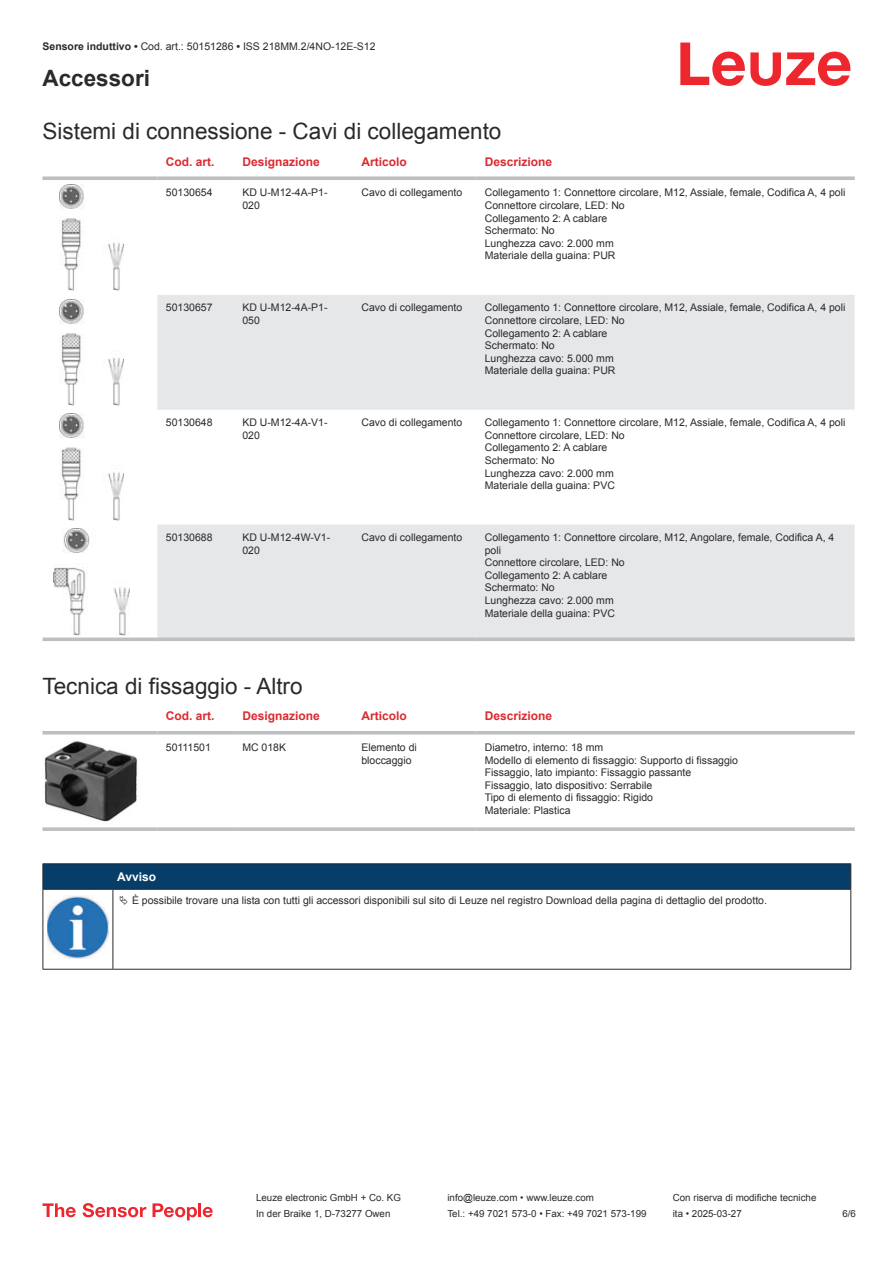
<style>
.page{position:relative;width:893px;height:1263px;background:#fff}
.page>*{position:absolute;margin:0;border:0;box-sizing:border-box;transform-origin:0 0}
.t1{font:22.5px "Arial";color:#2b292a}
.t2{font:700 22.5px "Arial";color:#2b292a}
.t3{font:700 12px "Arial";color:#db2a30}
.t4{font:700 12px "Arial";color:#fff}
.t5{font:10.5px/12.6px "Arial";color:#2b292a}
.t6{font:9.75px "Arial";color:#2b292a}
.s1{font-weight:700}
</style>
<div class="page">
<svg style="left:680px;top:43px;width:170px;height:43px"></svg>
<svg style="left:157px;top:295px;width:698px;height:342px;fill:#e6e7e9"></svg>
<svg style="left:43px;top:176px;width:114px;height:4px"></svg>
<svg style="left:157px;top:176px;width:77px;height:4px"></svg>
<svg style="left:234px;top:176px;width:119px;height:4px"></svg>
<svg style="left:353px;top:176px;width:123px;height:4px"></svg>
<svg style="left:476px;top:176px;width:379px;height:4px;background:#c4c6c8"></svg>
<svg style="left:43px;top:637px;width:114px;height:4px"></svg>
<svg style="left:157px;top:637px;width:77px;height:4px"></svg>
<svg style="left:234px;top:637px;width:119px;height:4px"></svg>
<svg style="left:353px;top:637px;width:123px;height:4px"></svg>
<svg style="left:476px;top:637px;width:379px;height:4px;background:#c2c4c6"></svg>
<img style="left:59px;top:184px;width:65px;height:107px">
<img style="left:59px;top:299px;width:65px;height:106px">
<img style="left:59px;top:414px;width:65px;height:106px">
<img style="left:54px;top:529px;width:75px;height:106px">
<svg style="left:43px;top:734px;width:812px;height:1px"></svg>
<hr style="left:43px;top:731px;width:114px;height:3px;background:#bdbfc1">
<hr style="left:157px;top:731px;width:77px;height:3px;background:#bdbfc1">
<hr style="left:234px;top:731px;width:119px;height:3px;background:#bdbfc1">
<hr style="left:353px;top:731px;width:123px;height:3px;background:#bdbfc1">
<hr style="left:476px;top:731px;width:379px;height:3px;background:#bdbfc1">
<svg style="left:43px;top:827px;width:114px;height:4px"></svg>
<svg style="left:157px;top:827px;width:77px;height:4px"></svg>
<svg style="left:234px;top:827px;width:119px;height:4px"></svg>
<svg style="left:353px;top:827px;width:123px;height:4px"></svg>
<svg style="left:476px;top:827px;width:379px;height:4px;background:#c3c5c7"></svg>
<img style="left:44px;top:741px;width:93px;height:81px">
<svg style="left:44px;top:890px;width:806px;height:79px"></svg>
<hr style="left:43px;top:863px;width:70px;height:1px;background:#2b292a">
<hr style="left:43px;top:889px;width:70px;height:1px;background:#2b292a">
<hr style="left:113px;top:863px;width:738px;height:1px;background:#2b292a">
<svg style="left:43px;top:864px;width:808px;height:25px;background:#063c67"></svg>
<hr style="left:113px;top:889px;width:738px;height:1px;background:#2b292a">
<hr style="left:43px;top:890px;width:1px;height:75px;background:#2b292a">
<hr style="left:113px;top:890px;width:1px;height:75px;background:#2b292a">
<hr style="left:850px;top:890px;width:1px;height:75px;background:#2b292a">
<hr style="left:43px;top:969px;width:70px;height:1px;background:#2b292a">
<hr style="left:113px;top:969px;width:738px;height:1px;background:#2b292a">
<img style="left:47px;top:896px;width:61px;height:62px">
<div style="left:115px;top:890px;width:734px;height:20px;background:#fff"></div>
<svg style="left:43px;top:1203px;width:33px;height:14px"></svg>
<svg style="left:83px;top:1203px;width:63px;height:14px"></svg>
<svg style="left:153px;top:1203px;width:44px;height:17px"></svg>
<hr style="left:198px;top:1203px;width:3px;height:14px;background:#ed272d">
<svg style="left:203px;top:1207px;width:10px;height:10px"></svg>
<p class="t5" style="left:43px;top:41px;width:334px"><span class="s1">Sensore induttivo •</span> Cod. art.: 50151286 <span class="s1">•</span> ISS 218MM.2/4NO-12E-S12</p>
<h1 class="t2" style="left:43px;top:69px;width:109px">Accessori</h1>
<h1 class="t1" style="left:43px;top:123px;width:460px">Sistemi di connessione - Cavi di collegamento</h1>
<p class="t3" style="left:166px;top:157px;width:50px">Cod. art.</p>
<p class="t3" style="left:242px;top:157px;width:79px">Designazione</p>
<p class="t3" style="left:361px;top:157px;width:47px">Articolo</p>
<p class="t3" style="left:485px;top:157px;width:69px">Descrizione</p>
<p class="t5" style="left:166px;top:187px;width:48px">50130654</p>
<p class="t5" style="left:242px;top:187px;width:87px">KD U-M12-4A-P1-<br>020</p>
<p class="t5" style="left:361px;top:187px;width:102px">Cavo di collegamento</p>
<p class="t5" style="left:485px;top:187px;width:362px">Collegamento 1: Connettore circolare, M12, Assiale, female, Codifica A, 4 poli Connettore circolare, LED: No<br>Collegamento 2: A cablare<br>Schermato: No<br>Lunghezza cavo: 2.000 mm<br>Materiale della guaina: PUR</p>
<p class="t5" style="left:166px;top:302px;width:48px">50130657</p>
<p class="t5" style="left:242px;top:302px;width:87px">KD U-M12-4A-P1-<br>050</p>
<p class="t5" style="left:361px;top:302px;width:102px">Cavo di collegamento</p>
<p class="t5" style="left:485px;top:302px;width:362px">Collegamento 1: Connettore circolare, M12, Assiale, female, Codifica A, 4 poli Connettore circolare, LED: No<br>Collegamento 2: A cablare<br>Schermato: No<br>Lunghezza cavo: 5.000 mm<br>Materiale della guaina: PUR</p>
<p class="t5" style="left:166px;top:417px;width:48px">50130648</p>
<p class="t5" style="left:242px;top:417px;width:87px">KD U-M12-4A-V1-<br>020</p>
<p class="t5" style="left:361px;top:417px;width:102px">Cavo di collegamento</p>
<p class="t5" style="left:485px;top:417px;width:362px">Collegamento 1: Connettore circolare, M12, Assiale, female, Codifica A, 4 poli Connettore circolare, LED: No<br>Collegamento 2: A cablare<br>Schermato: No<br>Lunghezza cavo: 2.000 mm<br>Materiale della guaina: PVC</p>
<p class="t5" style="left:166px;top:532px;width:48px">50130688</p>
<p class="t5" style="left:242px;top:532px;width:89px">KD U-M12-4W-V1-<br>020</p>
<p class="t5" style="left:361px;top:532px;width:102px">Cavo di collegamento</p>
<p class="t5" style="left:485px;top:532px;width:351px">Collegamento 1: Connettore circolare, M12, Angolare, female, Codifica A, 4 poli<br>Connettore circolare, LED: No<br>Collegamento 2: A cablare<br>Schermato: No<br>Lunghezza cavo: 2.000 mm<br>Materiale della guaina: PVC</p>
<h1 class="t1" style="left:43px;top:677px;width:262px">Tecnica di fissaggio - Altro</h1>
<p class="t3" style="left:166px;top:711px;width:50px">Cod. art.</p>
<p class="t3" style="left:242px;top:711px;width:79px">Designazione</p>
<p class="t3" style="left:361px;top:711px;width:47px">Articolo</p>
<p class="t3" style="left:485px;top:711px;width:69px">Descrizione</p>
<p class="t5" style="left:166px;top:742px;width:47px">50111501</p>
<p class="t5" style="left:242px;top:742px;width:45px">MC 018K</p>
<p class="t5" style="left:361px;top:742px;width:57px">Elemento di bloccaggio</p>
<p class="t5" style="left:485px;top:742px;width:255px">Diametro, interno: 18 mm<br>Modello di elemento di fissaggio: Supporto di fissaggio Fissaggio, lato impianto: Fissaggio passante Fissaggio, lato dispositivo: Serrabile<br>Tipo di elemento di fissaggio: Rigido<br>Materiale: Plastica</p>
<p class="t4" style="left:117px;top:872px;width:40px">Avviso</p>
<p class="t5" style="left:132px;top:895px;width:636px">È possibile trovare una lista con tutti gli accessori disponibili sul sito di Leuze nel registro Download della pagina di dettaglio del prodotto.</p>
<p class="t6" style="left:256px;top:1194px;width:146px">Leuze electronic GmbH + Co. KG</p>
<p class="t6" style="left:447px;top:1194px;width:148px">info@leuze.com • www.leuze.com</p>
<p class="t6" style="left:673px;top:1194px;width:145px">Con riserva di modifiche tecniche</p>
<p class="t6" style="left:256px;top:1210px;width:136px">In der Braike 1, D-73277 Owen</p>
<p class="t6" style="left:447px;top:1210px;width:201px">Tel.: +49 7021 573-0 • Fax: +49 7021 573-199</p>
<p class="t6" style="left:673px;top:1210px;width:70px">ita • 2025-03-27</p>
<p class="t6" style="left:842px;top:1210px;width:15px">6 /6</p>
</div>
